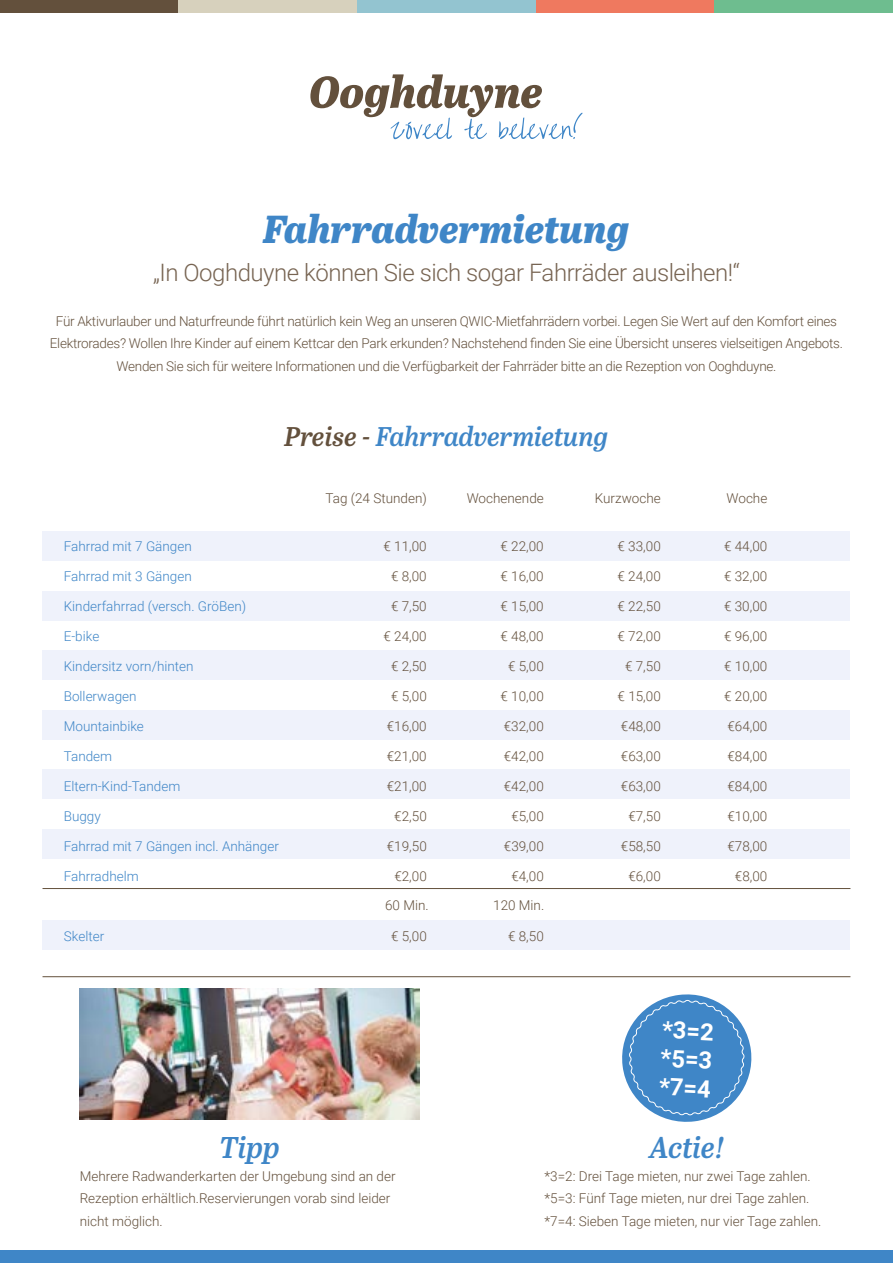
<style>
.page{position:relative;width:893px;height:1263px;background:#fff}
.page>*{position:absolute;margin:0;border:0;box-sizing:border-box;transform-origin:0 0}
.t1{font:italic 39px "Abril Titling Eb";letter-spacing:-.005em;color:#3f86c7}
.t2{font:italic 30px "Abril Titling Sb";letter-spacing:-.005em;color:#3f86c7}
.t3{font:italic 27px "Abril Titling Sb";letter-spacing:-.005em;color:#3f86c7}
.t4{font:300 24px "Roboto";letter-spacing:-.02em;color:#776452}
.t5{font:700 23.85px/28.5px "Roboto";color:#fff;text-align:justify}
.t6{font:300 13.5px/22.5px "Roboto";letter-spacing:-.015em;color:#63503c}
.t7{font:300 13.5px "Roboto";color:#3f86c7}
.s1{color:#63503c}
</style>
<div class="page">
<div style="left:43px;top:920px;width:807px;height:30px;background:#eff2fb"></div>
<svg style="left:310px;top:74px;width:273px;height:65px"></svg>
<div style="left:43px;top:531px;width:807px;height:30px;background:#eff2fb"></div>
<div style="left:43px;top:591px;width:807px;height:29px;background:#eff2fb"></div>
<div style="left:43px;top:650px;width:807px;height:30px;background:#eff2fb"></div>
<div style="left:43px;top:710px;width:807px;height:29px;background:#eff2fb"></div>
<div style="left:43px;top:769px;width:807px;height:30px;background:#eff2fb"></div>
<div style="left:43px;top:829px;width:807px;height:29px;background:#eff2fb"></div>
<hr style="left:43px;top:976px;width:807px;height:1px;background:#63503c">
<hr style="left:43px;top:888px;width:807px;height:1px;background:#63503c">
<div style="left:0;top:0;width:179px;height:13px;background:#63503c"></div>
<div style="left:179px;top:0;width:178px;height:13px;background:#d7d1bd"></div>
<div style="left:357px;top:0;width:179px;height:13px;background:#93c4d0"></div>
<div style="left:536px;top:0;width:178px;height:13px;background:#ef795f"></div>
<div style="left:714px;top:0;width:179px;height:13px;background:#6ebd8f"></div>
<div style="left:0;top:1250px;width:893px;height:13px;background:#3f86c7"></div>
<svg style="left:622px;top:994px;width:130px;height:128px"></svg>
<img style="left:80px;top:988px;width:340px;height:131px">
<h1 class="t1" style="left:263px;top:200px;width:368px">Fahrradvermietung</h1>
<h3 class="t4" style="left:153px;top:255px;width:588px">„In Ooghduyne können Sie sich sogar Fahrräder ausleihen!“</h3>
<p class="t6" style="left:50px;top:309px;width:795px;text-align:center">Für Aktivurlauber und Naturfreunde führt natürlich kein Weg an unseren QWIC-Mietfahrrädern vorbei. Legen Sie Wert auf den Komfort eines<br>Elektrorades? Wollen Ihre Kinder auf einem Kettcar den Park erkunden? Nachstehend finden Sie eine Übersicht unseres vielseitigen Angebots.<br>Wenden Sie sich für weitere Informationen und die Verfügbarkeit der Fahrräder bitte an die Rezeption von Ooghduyne.</p>
<h3 class="t3" style="left:285px;top:417px;width:325px"><span class="s1">Preise -</span> Fahrradvermietung</h3>
<p class="t6" style="left:325px;top:487px;width:103px">Tag (24 Stunden)</p>
<p class="t6" style="left:467px;top:487px;width:79px">Wochenende</p>
<p class="t6" style="left:595px;top:487px;width:67px">Kurzwoche</p>
<p class="t6" style="left:726px;top:487px;width:42px">Woche</p>
<p class="t7" style="left:64px;top:537px;width:129px">Fahrrad mit 7 Gängen</p>
<p class="t6" style="left:384px;top:535px;width:45px">€ 11,00</p>
<p class="t6" style="left:501px;top:535px;width:45px">€ 22,00</p>
<p class="t6" style="left:618px;top:535px;width:45px">€ 33,00</p>
<p class="t6" style="left:724px;top:535px;width:45px">€ 44,00</p>
<p class="t7" style="left:64px;top:567px;width:129px">Fahrrad mit 3 Gängen</p>
<p class="t6" style="left:391px;top:565px;width:37px">€ 8,00</p>
<p class="t6" style="left:501px;top:565px;width:45px">€ 16,00</p>
<p class="t6" style="left:618px;top:565px;width:45px">€ 24,00</p>
<p class="t6" style="left:724px;top:565px;width:45px">€ 32,00</p>
<p class="t7" style="left:64px;top:597px;width:184px">Kinderfahrrad (versch. GröBen)</p>
<p class="t6" style="left:391px;top:595px;width:37px">€ 7,50</p>
<p class="t6" style="left:501px;top:595px;width:45px">€ 15,00</p>
<p class="t6" style="left:618px;top:595px;width:45px">€ 22,50</p>
<p class="t6" style="left:724px;top:595px;width:45px">€ 30,00</p>
<p class="t7" style="left:64px;top:627px;width:37px">E-bike</p>
<p class="t6" style="left:384px;top:625px;width:45px">€ 24,00</p>
<p class="t6" style="left:501px;top:625px;width:45px">€ 48,00</p>
<p class="t6" style="left:618px;top:625px;width:45px">€ 72,00</p>
<p class="t6" style="left:724px;top:625px;width:45px">€ 96,00</p>
<p class="t7" style="left:64px;top:657px;width:131px">Kindersitz vorn/hinten</p>
<p class="t6" style="left:391px;top:655px;width:37px">€ 2,50</p>
<p class="t6" style="left:508px;top:655px;width:37px">€ 5,00</p>
<p class="t6" style="left:625px;top:655px;width:37px">€ 7,50</p>
<p class="t6" style="left:724px;top:655px;width:45px">€ 10,00</p>
<p class="t7" style="left:64px;top:687px;width:74px">Bollerwagen</p>
<p class="t6" style="left:391px;top:685px;width:37px">€ 5,00</p>
<p class="t6" style="left:501px;top:685px;width:45px">€ 10,00</p>
<p class="t6" style="left:618px;top:685px;width:45px">€ 15,00</p>
<p class="t6" style="left:724px;top:685px;width:45px">€ 20,00</p>
<p class="t7" style="left:64px;top:717px;width:82px">Mountainbike</p>
<p class="t6" style="left:387px;top:715px;width:41px">€16,00</p>
<p class="t6" style="left:504px;top:715px;width:41px">€32,00</p>
<p class="t6" style="left:621px;top:715px;width:41px">€48,00</p>
<p class="t6" style="left:727px;top:715px;width:41px">€64,00</p>
<p class="t7" style="left:64px;top:747px;width:50px">Tandem</p>
<p class="t6" style="left:387px;top:745px;width:41px">€21,00</p>
<p class="t6" style="left:504px;top:745px;width:41px">€42,00</p>
<p class="t6" style="left:621px;top:745px;width:41px">€63,00</p>
<p class="t6" style="left:727px;top:745px;width:41px">€84,00</p>
<p class="t7" style="left:64px;top:777px;width:118px">Eltern-Kind-Tandem</p>
<p class="t6" style="left:387px;top:775px;width:41px">€21,00</p>
<p class="t6" style="left:504px;top:775px;width:41px">€42,00</p>
<p class="t6" style="left:621px;top:775px;width:41px">€63,00</p>
<p class="t6" style="left:727px;top:775px;width:41px">€84,00</p>
<p class="t7" style="left:64px;top:807px;width:39px">Buggy</p>
<p class="t6" style="left:394px;top:805px;width:34px">€2,50</p>
<p class="t6" style="left:511px;top:805px;width:34px">€5,00</p>
<p class="t6" style="left:628px;top:805px;width:34px">€7,50</p>
<p class="t6" style="left:727px;top:805px;width:41px">€10,00</p>
<p class="t7" style="left:64px;top:837px;width:217px">Fahrrad mit 7 Gängen incl. Anhänger</p>
<p class="t6" style="left:387px;top:835px;width:41px">€19,50</p>
<p class="t6" style="left:504px;top:835px;width:41px">€39,00</p>
<p class="t6" style="left:621px;top:835px;width:41px">€58,50</p>
<p class="t6" style="left:727px;top:835px;width:41px">€78,00</p>
<p class="t7" style="left:64px;top:867px;width:76px">Fahrradhelm</p>
<p class="t6" style="left:394px;top:865px;width:34px">€2,00</p>
<p class="t6" style="left:511px;top:865px;width:34px">€4,00</p>
<p class="t6" style="left:628px;top:865px;width:34px">€6,00</p>
<p class="t6" style="left:735px;top:865px;width:34px">€8,00</p>
<p class="t6" style="left:385px;top:894px;width:45px">60 Min.</p>
<p class="t6" style="left:493px;top:894px;width:53px">120 Min.</p>
<p class="t7" style="left:64px;top:927px;width:42px">Skelter</p>
<p class="t6" style="left:391px;top:925px;width:37px">€ 5,00</p>
<p class="t6" style="left:508px;top:925px;width:37px">€ 8,50</p>
<h2 class="t2" style="left:219px;top:1126px;width:62px">Tipp</h2>
<p class="t6" style="left:80px;top:1164px;width:317px">Mehrere Radwanderkarten der Umgebung sind an der<br>Rezeption erhältlich.Reservierungen vorab sind leider nicht möglich.</p>
<h3 class="t5" style="left:663px;top:1014px;width:53px;rotate:3deg">*3=2 *5=3 *7=4</h3>
<h2 class="t2" style="left:650px;top:1126px;width:77px">Actie!</h2>
<p class="t6" style="left:545px;top:1164px;width:278px">*3=2: Drei Tage mieten, nur zwei Tage zahlen. *5=3: Fünf Tage mieten, nur drei Tage zahlen. *7=4: Sieben Tage mieten, nur vier Tage zahlen.</p>
</div>
